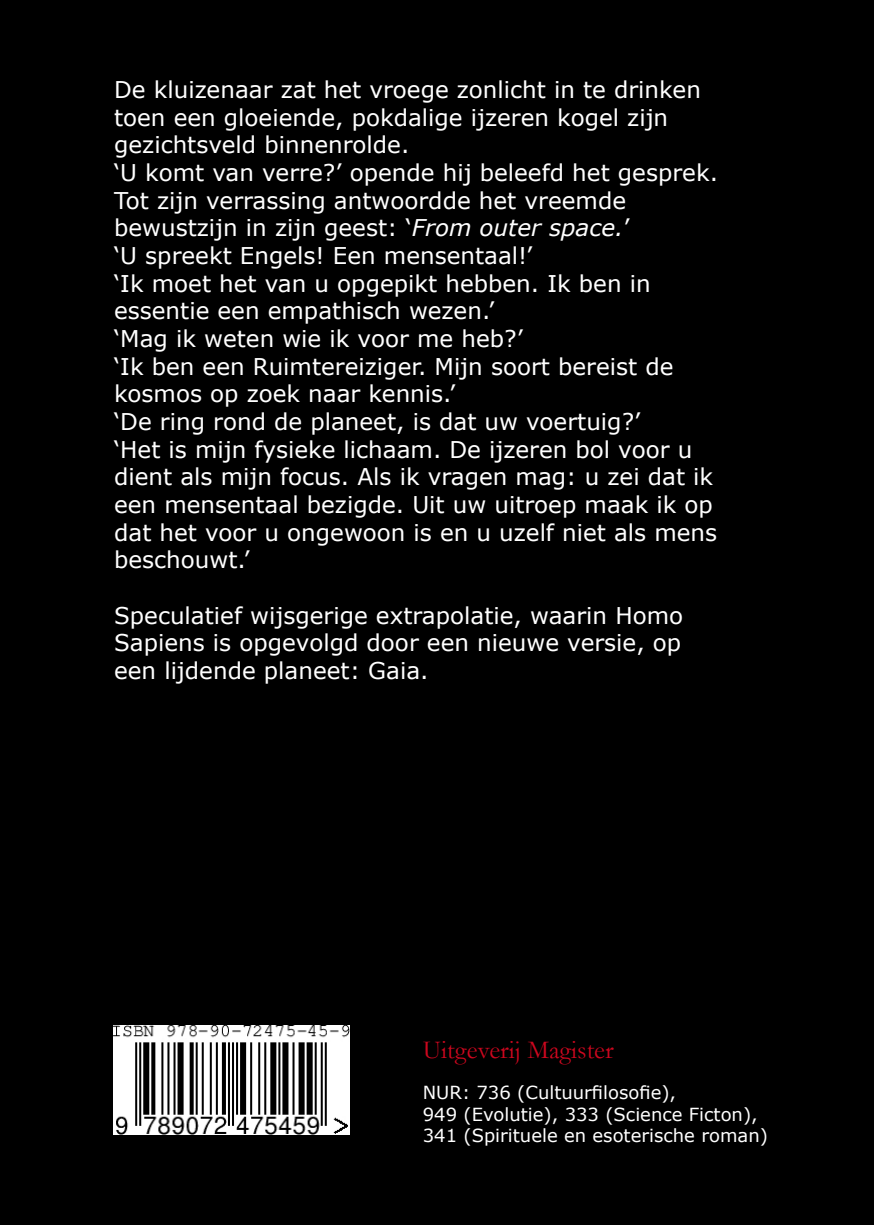
<style>
.page{position:relative;width:874px;height:1225px;background:#fff}
.page>*{position:absolute;margin:0;border:0;box-sizing:border-box;transform-origin:0 0}
.t1{font:26px "Garamond";color:#cd071e}
.t2{font:23px/27.6px "Verdana";color:#fff}
.t3{font:18px/21.6px "Verdana";color:#fff}
.s1{font-style:italic}
</style>
<div class="page">
<div style="left:0;top:0;width:873px;height:1225px;background:#000"></div>
<img style="left:114px;top:1072px;width:235px;height:63px">
<img style="left:114px;top:1025px;width:235px;height:47px">
<p class="t2" style="left:114px;top:76px;width:605px">De kluizenaar zat het vroege zonlicht in te drinken toen een gloeiende, pokdalige ijzeren kogel zijn gezichtsveld binnenrolde.<br>‘U komt van verre?’ opende hij beleefd het gesprek.<br>Tot zijn verrassing antwoordde het vreemde bewustzijn in zijn geest: ‘<span class="s1">From outer space.</span>’<br>‘U spreekt Engels! Een mensentaal!’<br>‘Ik moet het van u opgepikt hebben. Ik ben in essentie een empathisch wezen.’<br>‘Mag ik weten wie ik voor me heb?’<br>‘Ik ben een Ruimtereiziger. Mijn soort bereist de kosmos op zoek naar kennis.’<br>‘De ring rond de planeet, is dat uw voertuig?’<br>‘Het is mijn fysieke lichaam. De ijzeren bol voor u dient als mijn focus. Als ik vragen mag: u zei dat ik een mensentaal bezigde. Uit uw uitroep maak ik op dat het voor u ongewoon is en u uzelf niet als mens beschouwt.’</p>
<p class="t2" style="left:114px;top:602px;width:570px;text-align:justify">Speculatief wijsgerige extrapolatie, waarin Homo Sapiens is opgevolgd door een nieuwe versie, op een lijdende planeet: Gaia.</p>
<p class="t1" style="left:422px;top:1034px;width:192px">Uitgeverij Magister</p>
<p class="t3" style="left:422px;top:1082px;width:346px">NUR: 736 (Cultuurfilosofie),<br>949 (Evolutie), 333 (Science Ficton),<br>341 (Spirituele en esoterische roman)</p>
</div>
